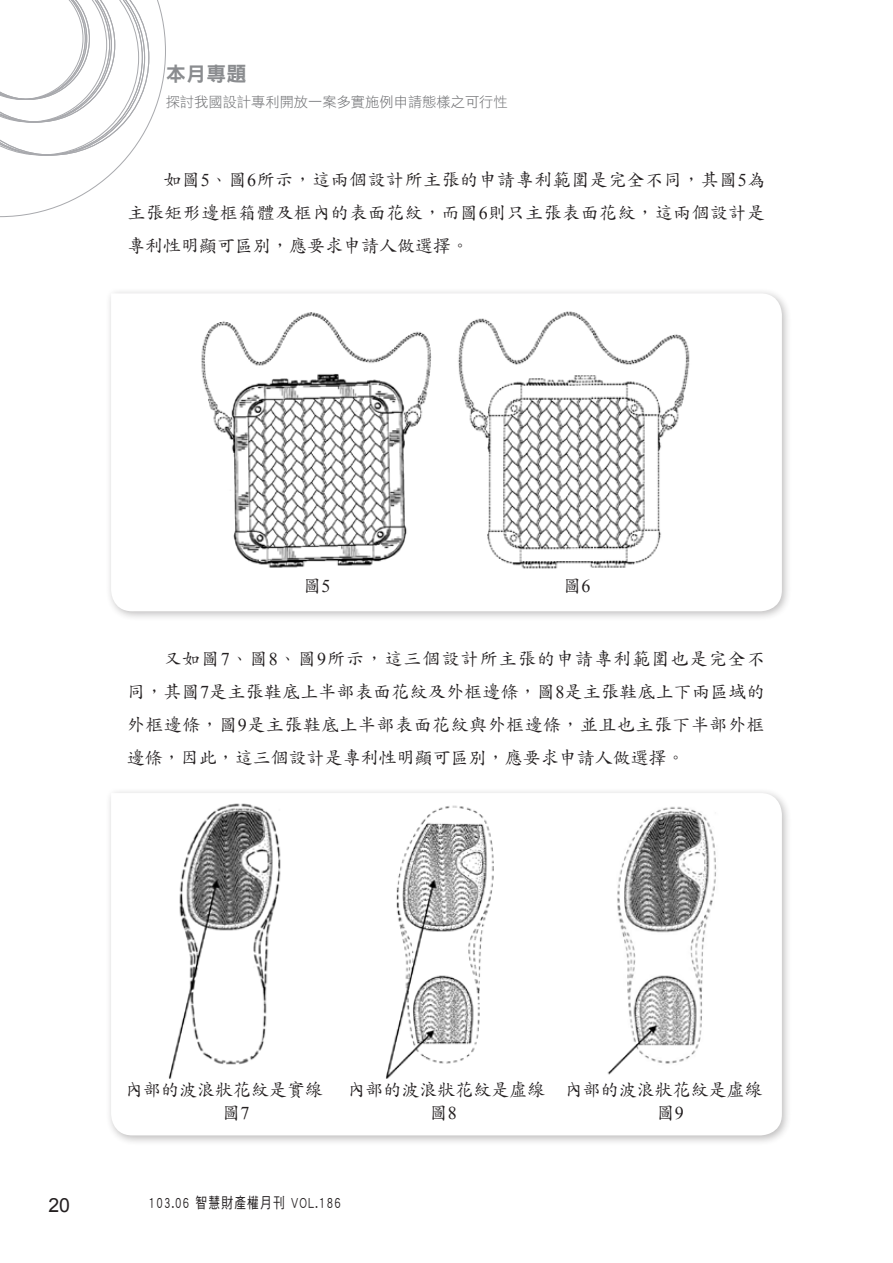
<style>
.page{position:relative;width:893px;height:1263px;background:#fff}
.page>*{position:absolute;margin:0;border:0;box-sizing:border-box;transform-origin:0 0}
.t1{font:20.25px "DF Hei Std W9";color:#8a8c8f}
.t2{font:19.5px "Arial";color:#231f20}
.t3{font:18px/33px "DF Kai Shu Std W5";color:#231f20;text-align:justify}
.t4{font:15px "DF Hei Std W5";letter-spacing:.1em;color:#231f20;scale:.78 1}
.t5{font:14.25px "DF Hei Std W3";color:#6c6d70}
.s1{font-family:"Times New Roman"}
</style>
<div class="page">
<svg style="left:0;top:0;width:166px;height:217px"></svg>
<div style="left:105px;top:287px;width:687px;height:335px;background:#231f20;opacity:.3"></div>
<svg style="left:111px;top:293px;width:671px;height:318px"></svg>
<div style="left:105px;top:787px;width:687px;height:358px;background:#231f20;opacity:.3"></div>
<svg style="left:111px;top:793px;width:671px;height:342px"></svg>
<img style="left:193px;top:308px;width:507px;height:264px">
<img style="left:156px;top:801px;width:160px;height:279px">
<img style="left:373px;top:801px;width:147px;height:279px">
<img style="left:599px;top:801px;width:129px;height:279px">
<p class="t1" style="left:166px;top:63px;width:82px">本月專題</p>
<p class="t5" style="left:166px;top:94px;width:344px">探討我國設計專利開放一案多實施例申請態樣之可行性</p>
<p class="t3" style="left:127px;top:162px;width:640px;text-indent:36px">如圖<span class="s1">5</span>、圖<span class="s1">6</span>所示，這兩個設計所主張的申請專利範圍是完全不同，其圖<span class="s1">5</span>為主張矩形邊框箱體及框內的表面花紋，而圖<span class="s1">6</span>則只主張表面花紋，這兩個設計是專利性明顯可區別，應要求申請人做選擇。</p>
<p class="t3" style="left:304px;top:569px;width:28px">圖<span class="s1">5</span></p>
<p class="t3" style="left:563px;top:569px;width:28px">圖<span class="s1">6</span></p>
<p class="t3" style="left:127px;top:642px;width:640px;text-indent:37px">又如圖<span class="s1">7</span>、圖<span class="s1">8</span>、圖<span class="s1">9</span>所示，這三個設計所主張的申請專利範圍也是完全不同，其圖<span class="s1">7</span>是主張鞋底上半部表面花紋及外框邊條，圖<span class="s1">8</span>是主張鞋底上下兩區域的外框邊條，圖<span class="s1">9</span>是主張鞋底上半部表面花紋與外框邊條，並且也主張下半部外框邊條，因此，這三個設計是專利性明顯可區別，應要求申請人做選擇。</p>
<p class="t3" style="left:125px;top:1072px;width:199px">內部的波浪狀花紋是實線</p>
<p class="t3" style="left:347px;top:1072px;width:417px">內部的波浪狀花紋是虛線 內部的波浪狀花紋是虛線</p>
<p class="t3" style="left:223px;top:1096px;width:28px">圖<span class="s1">7</span></p>
<p class="t2" style="left:48px;top:1192px;width:23px">20</p>
<p class="t4" style="left:149px;top:1194px;width:248px">103.06 智慧財產權月刊 VOL.186</p>
<p class="t3" style="left:430px;top:1096px;width:28px">圖<span class="s1">8</span></p>
<p class="t3" style="left:657px;top:1096px;width:28px">圖<span class="s1">9</span></p>
</div>
